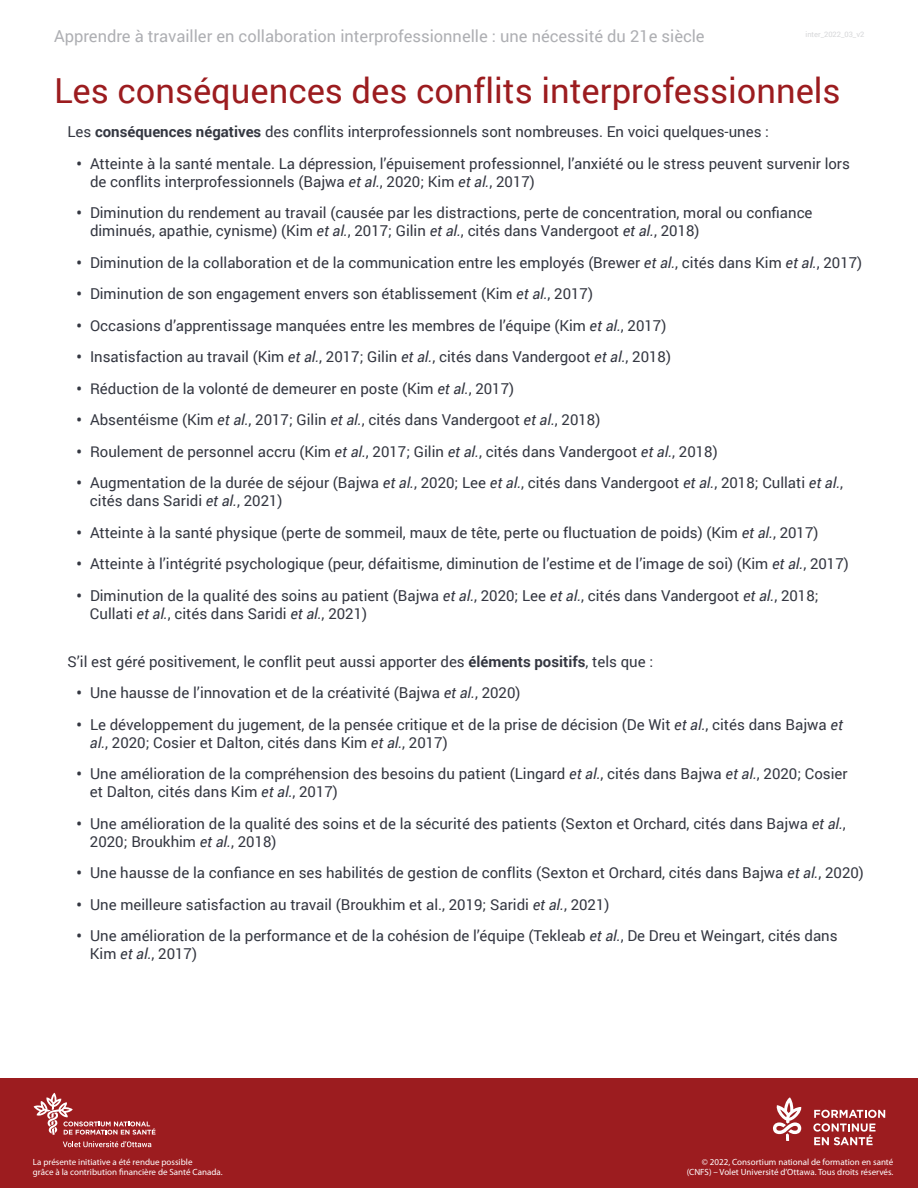
<style>
.page{position:relative;width:918px;height:1188px;background:#fff}
.page>*{position:absolute;margin:0;border:0;box-sizing:border-box;transform-origin:0 0}
.Heading_1_-_Title{font:34.5px "Roboto";color:#9c1c1f}
.Titre_de_page{font:16.5px "Roboto";color:#aeafb3}
.Bullets{font:15px/18px "Roboto";color:#343741}
.Paragraph{font:15px "Roboto";color:#343741}
.Footer___white___rig{font:9px/10.8px "Myriad Pro";color:#fff;text-align:right}
.Footer___white___lef{font:9px "Myriad Pro";color:#fff}
.t1{font:7.5px "Roboto";color:#d6d7d9}
.s1{font-weight:700}
.s2{font-style:italic}
</style>
<div class="page">
<div style="left:0;top:1078px;width:918px;height:110px;background:#9c1c1f"></div>
<svg style="left:34px;top:1093px;width:122px;height:42px"></svg>
<svg style="left:63px;top:1141px;width:88px;height:6px"></svg>
<svg style="left:813px;top:1110px;width:72px;height:35px"></svg>
<svg style="left:773px;top:1097px;width:28px;height:44px"></svg>
<h1 class="Titre_de_page" style="left:54px;top:24px;width:652px">Apprendre à travailler en collaboration interprofessionnelle : une nécessité du 21e siècle</h1>
<p class="t1" style="left:806px;top:29px;width:60px">inter_2022_03_v2</p>
<h1 class="Heading_1_-_Title" style="left:54px;top:66px;width:788px">Les conséquences des conflits interprofessionnels</h1>
<p class="Paragraph" style="left:68px;top:121px;width:703px">Les <span class="s1">conséquences négatives</span> des conflits interprofessionnels sont nombreuses. En voici quelques-unes :</p>
<p class="Bullets" style="left:90px;top:154px;width:761px;text-indent:-14px"><span class="s1">•</span> Atteinte à la santé mentale. La dépression, l’épuisement professionnel, l’anxiété ou le stress peuvent survenir lors de conflits interprofessionnels (Bajwa <span class="s2">et al.</span>, 2020; Kim <span class="s2">et al.</span>, 2017)</p>
<p class="Bullets" style="left:90px;top:203px;width:724px;text-indent:-14px"><span class="s1">•</span> Diminution du rendement au travail (causée par les distractions, perte de concentration, moral ou confiance diminués, apathie, cynisme) (Kim <span class="s2">et al.</span>, 2017; Gilin <span class="s2">et al.</span>, cités dans Vandergoot <span class="s2">et al.</span>, 2018)</p>
<p class="Bullets" style="left:76px;top:253px;width:787px"><span class="s1">•</span> Diminution de la collaboration et de la communication entre les employés (Brewer <span class="s2">et al.</span>, cités dans Kim <span class="s2">et al.</span>, 2017)</p>
<p class="Bullets" style="left:76px;top:284px;width:518px"><span class="s1">•</span> Diminution de son engagement envers son établissement (Kim <span class="s2">et al.</span>, 2017)</p>
<p class="Bullets" style="left:76px;top:316px;width:591px"><span class="s1">•</span> Occasions d’apprentissage manquées entre les membres de l’équipe (Kim <span class="s2">et al.</span>, 2017)</p>
<p class="Bullets" style="left:76px;top:347px;width:596px"><span class="s1">•</span> Insatisfaction au travail (Kim <span class="s2">et al.</span>, 2017; Gilin <span class="s2">et al.</span>, cités dans Vandergoot <span class="s2">et al.</span>, 2018)</p>
<p class="Bullets" style="left:76px;top:379px;width:439px"><span class="s1">•</span> Réduction de la volonté de demeurer en poste (Kim <span class="s2">et al.</span>, 2017)</p>
<p class="Bullets" style="left:76px;top:410px;width:525px"><span class="s1">•</span> Absentéisme (Kim <span class="s2">et al.</span>, 2017; Gilin <span class="s2">et al.</span>, cités dans Vandergoot <span class="s2">et al.</span>, 2018)</p>
<p class="Bullets" style="left:76px;top:442px;width:643px"><span class="s1">•</span> Roulement de personnel accru (Kim <span class="s2">et al.</span>, 2017; Gilin <span class="s2">et al.</span>, cités dans Vandergoot <span class="s2">et al.</span>, 2018)</p>
<p class="Bullets" style="left:90px;top:473px;width:755px;text-indent:-13px"><span class="s1">•</span> Augmentation de la durée de séjour (Bajwa <span class="s2">et al.</span>, 2020; Lee <span class="s2">et al.</span>, cités dans Vandergoot <span class="s2">et al.</span>, 2018; Cullati <span class="s2">et al.</span>, cités dans Saridi <span class="s2">et al.</span>, 2021)</p>
<p class="Bullets" style="left:76px;top:523px;width:744px"><span class="s1">•</span> Atteinte à la santé physique (perte de sommeil, maux de tête, perte ou fluctuation de poids) (Kim <span class="s2">et al.</span>, 2017)</p>
<p class="Bullets" style="left:76px;top:554px;width:774px"><span class="s1">•</span> Atteinte à l’intégrité psychologique (peur, défaitisme, diminution de l’estime et de l’image de soi) (Kim <span class="s2">et al.</span>, 2017)</p>
<p class="Bullets" style="left:90px;top:586px;width:730px;text-indent:-13px"><span class="s1">•</span> Diminution de la qualité des soins au patient (Bajwa <span class="s2">et al.</span>, 2020; Lee <span class="s2">et al.</span>, cités dans Vandergoot <span class="s2">et al.</span>, 2018;<br>Cullati <span class="s2">et al.</span>, cités dans Saridi <span class="s2">et al.</span>, 2021)</p>
<p class="Paragraph" style="left:67px;top:651px;width:587px">S’il est géré positivement, le conflit peut aussi apporter des <span class="s1">éléments positifs</span>, tels que :</p>
<p class="Bullets" style="left:76px;top:683px;width:446px"><span class="s1">•</span> Une hausse de l’innovation et de la créativité (Bajwa <span class="s2">et al.</span>, 2020)</p>
<p class="Bullets" style="left:90px;top:715px;width:755px;text-indent:-13px"><span class="s1">•</span> Le développement du jugement, de la pensée critique et de la prise de décision (De Wit <span class="s2">et al.</span>, cités dans Bajwa <span class="s2">et al.</span>, 2020; Cosier et Dalton, cités dans Kim <span class="s2">et al.</span>, 2017)</p>
<p class="Bullets" style="left:90px;top:764px;width:759px;text-indent:-13px"><span class="s1">•</span> Une amélioration de la compréhension des besoins du patient (Lingard <span class="s2">et al.</span>, cités dans Bajwa <span class="s2">et al.</span>, 2020; Cosier et Dalton, cités dans Kim <span class="s2">et al.</span>, 2017)</p>
<p class="Bullets" style="left:90px;top:814px;width:757px;text-indent:-13px"><span class="s1">•</span> Une amélioration de la qualité des soins et de la sécurité des patients (Sexton et Orchard, cités dans Bajwa <span class="s2">et al.</span>,<br>2020; Broukhim <span class="s2">et al.</span>, 2018)</p>
<p class="Bullets" style="left:76px;top:863px;width:789px"><span class="s1">•</span> Une hausse de la confiance en ses habilités de gestion de conflits (Sexton et Orchard, cités dans Bajwa <span class="s2">et al.</span>, 2020)</p>
<p class="Bullets" style="left:76px;top:895px;width:535px"><span class="s1">•</span> Une meilleure satisfaction au travail (Broukhim et al., 2019; Saridi <span class="s2">et al.</span>, 2021)</p>
<p class="Bullets" style="left:90px;top:926px;width:749px;text-indent:-13px"><span class="s1">•</span> Une amélioration de la performance et de la cohésion de l’équipe (Tekleab <span class="s2">et al.</span>, De Dreu et Weingart, cités dans<br>Kim <span class="s2">et al.</span>, 2017)</p>
<p class="Footer___white___lef" style="left:33px;top:1156px;width:161px">La présente initiative a été rendue possible</p>
<p class="Footer___white___lef" style="left:33px;top:1167px;width:191px">grâce à la contribution financière de Santé Canada.</p>
<p class="Footer___white___rig" style="left:687px;top:1156px;width:208px">© 2022, Consortium national de formation en santé (CNFS) – Volet Université d’Ottawa. Tous droits réservés.</p>
</div>
